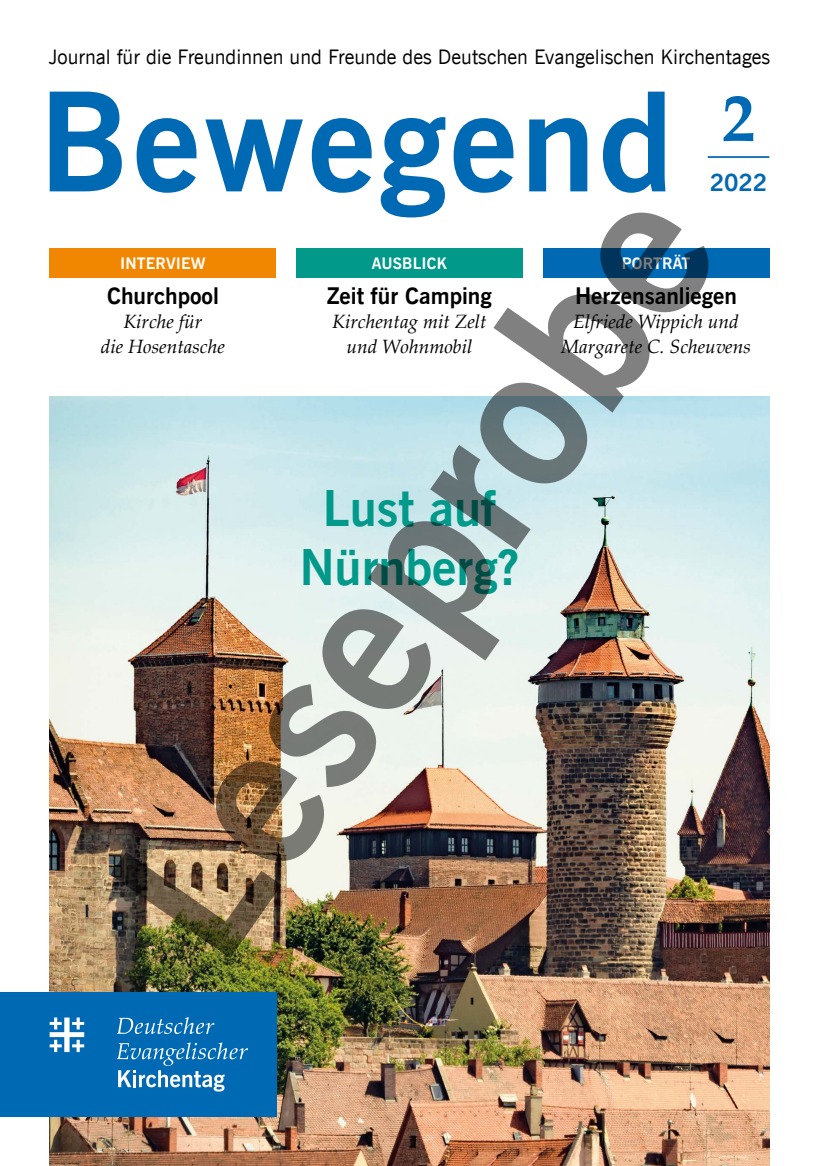
<style>
.page{position:relative;width:819px;height:1166px;background:#fff}
.page>*{position:absolute;margin:0;border:0;box-sizing:border-box;transform-origin:0 0}
.t1{font:137.2px "News Gothic Bd BT";letter-spacing:.02em;color:#0069b4}
.t2{font:49px/59.5px "News Gothic Bd BT";color:#00998a;text-align:center}
.t3{font:23.8px "News Gothic Bd BT";color:#0069b4}
.t4{font:22.75px "News Gothic Bd BT";color:#000}
.t5{font:20.12px "News Gothic BT";color:#000}
.t6{font:italic 19.25px/24.5px "Palatino Linotype";color:#000;text-align:center}
.t7{font:15.75px "News Gothic Bd BT";letter-spacing:.01em;color:#fff}
</style>
<div class="page">
<img style="left:50px;top:397px;width:719px;height:769px">
<hr style="left:707px;top:156px;width:62px;height:2px;background:#0069b4">
<div style="left:50px;top:248px;width:226px;height:30px;background:#f18700"></div>
<div style="left:542px;top:248px;width:227px;height:30px;background:#0069b4"></div>
<div style="left:0;top:992px;width:276px;height:124px;background:#0069b4"></div>
<svg style="left:50px;top:1017px;width:34px;height:35px"></svg>
<svg style="left:117px;top:1042px;width:131px;height:49px"></svg>
<svg style="left:117px;top:1017px;width:97px;height:17px"></svg>
<img style="left:110px;top:212px;width:601px;height:746px">
<p class="t5" style="left:49px;top:44px;width:723px">Journal für die Freundinnen und Freunde des Deutschen Evangelischen Kirchentages</p>
<h1 class="t1" style="left:39px;top:51px;width:717px">Bewegend <sup>2</sup></h1>
<p class="t3" style="left:709px;top:167px;width:59px">2022</p>
<p class="t7" style="left:120px;top:253px;width:87px">INTERVIEW</p>
<p class="t4" style="left:107px;top:280px;width:113px">Churchpool</p>
<p class="t6" style="left:101px;top:308px;width:125px">Kirche für<br>die Hosentasche</p>
<p class="t7" style="left:372px;top:253px;width:77px">AUSBLICK</p>
<p class="t4" style="left:327px;top:280px;width:166px">Zeit für Camping</p>
<p class="t6" style="left:332px;top:308px;width:156px">Kirchentag mit Zelt und Wohnmobil</p>
<p class="t7" style="left:621px;top:253px;width:70px">PORTRÄT</p>
<p class="t4" style="left:575px;top:280px;width:163px">Herzensanliegen</p>
<p class="t6" style="left:561px;top:308px;width:191px">Elfriede Wippich und<br>Margarete C. Scheuvens</p>
<h2 class="t2" style="left:300px;top:480px;width:221px">Lust auf<br>Nürnberg?</h2>
</div>
